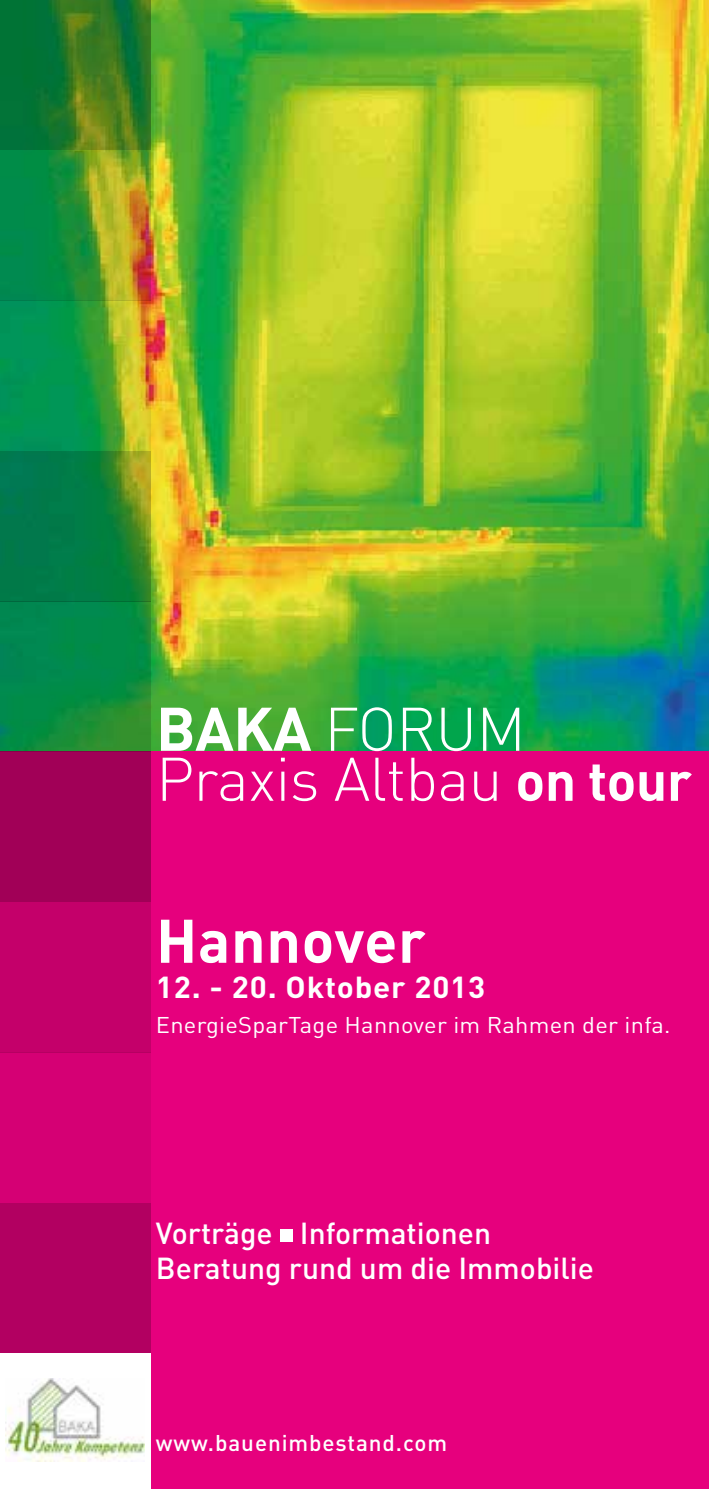
<style>
.page{position:relative;width:709px;height:1489px;background:#fff}
.page>*{position:absolute;margin:0;border:0;box-sizing:border-box;transform-origin:0 0}
.t1{font:300 60.5px/50px "DIN Pro";letter-spacing:-.01em;color:#fff}
.t2{font:700 60.5px "DIN Pro";letter-spacing:.01em;color:#fff}
.t3{font:500 30px/35px "DIN Pro";color:#fff}
.t4{font:700 30px "DIN Pro";letter-spacing:.025em;color:#fff;scale:1.05 1}
.t5{font:22.5px "DIN Pro";letter-spacing:.01em;color:#fff;scale:1.05 1}
.t6{font:500 22.5px "DIN Pro";letter-spacing:.04em;color:#fff}
.s1{font-weight:700}
.s2{font-weight:700;font-size:55px}
</style>
<div class="page">
<img style="left:150px;top:0;width:559px;height:751px">
<div style="left:0;top:751px;width:709px;height:737px;background:#e6007d"></div>
<svg style="left:0;top:300px;width:150px;height:151px;background:#36a043"></svg>
<svg style="left:0;top:451px;width:150px;height:150px;background:#117f40"></svg>
<svg style="left:0;top:601px;width:150px;height:150px;background:#088b45"></svg>
<div style="left:0;top:751px;width:150px;height:151px;background:#a10057"></div>
<div style="left:0;top:902px;width:150px;height:150px;background:#c4006a"></div>
<div style="left:0;top:1052px;width:150px;height:150px;background:#d50074"></div>
<div style="left:0;top:1202px;width:150px;height:151px;background:#b20061"></div>
<div style="left:0;top:1353px;width:150px;height:135px;background:#fff"></div>
<div style="left:280px;top:1228px;width:12px;height:13px;background:#fff"></div>
<img style="left:6px;top:1378px;width:138px;height:82px">
<svg style="left:0;top:0;width:150px;height:150px;background:#24782a"></svg>
<svg style="left:0;top:150px;width:150px;height:150px;background:#499437"></svg>
<h1 class="t1" style="left:156px;top:701px;width:537px"><span class="s1">BAKA</span> FORUM<br>Praxis Altbau <span class="s2">on tour</span></h1>
<h1 class="t2" style="left:156px;top:899px;width:271px">Hannover</h1>
<p class="t4" style="left:156px;top:966px;width:315px">12. - 20. Oktober 2013</p>
<p class="t5" style="left:156px;top:1009px;width:491px">EnergieSparTage Hannover im Rahmen der infa.</p>
<p class="t3" style="left:156px;top:1214px;width:439px">Vorträge Informationen<br>Beratung rund um die Immobilie</p>
<p class="t6" style="left:156px;top:1427px;width:293px">www.bauenimbestand.com</p>
</div>
